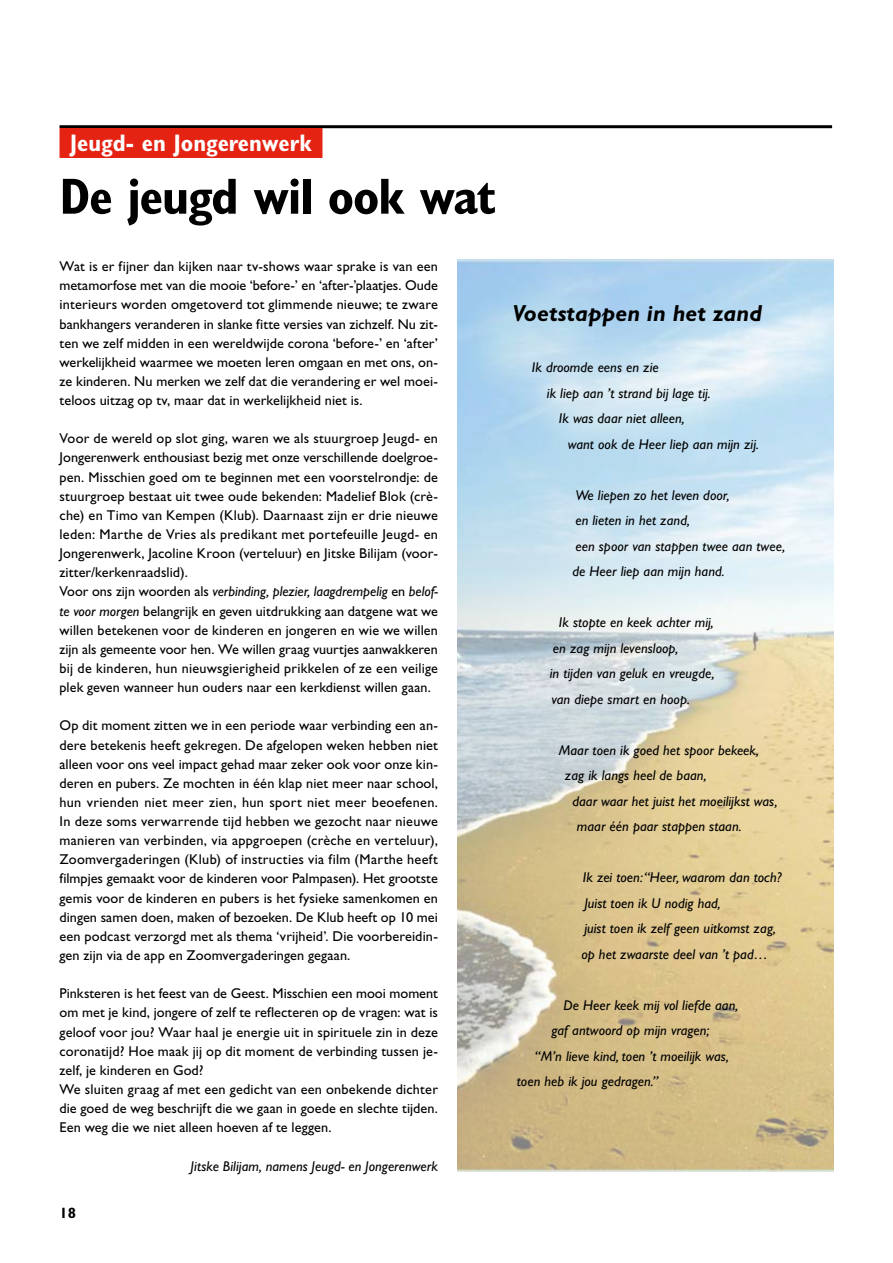
<style>
.page{position:relative;width:893px;height:1263px;background:#fff}
.page>*{position:absolute;margin:0;border:0;box-sizing:border-box;transform-origin:0 0}
.t1{font:700 condensed 51px "Gill Sans Std";letter-spacing:-.025em;color:#000}
.t2{font:700 condensed 24px "Gill Sans Std";color:#fff}
.t3{font:italic 700 23.25px "Gill Sans Std";letter-spacing:.005em;color:#000}
.t4{font:700 15px "Gill Sans Std";color:#000}
.t5{font:14.25px/19.2px "Gill Sans Std";letter-spacing:.01em;color:#000;text-align:justify}
.t6{font:italic 14.25px/25.5px "Gill Sans Std";letter-spacing:.005em;color:#000}
.s1{font-style:italic}
</style>
<div class="page">
<hr style="left:60px;top:125px;width:772px;height:3px;background:#000">
<div style="left:60px;top:128px;width:262px;height:30px;background:#e42313"></div>
<img style="left:458px;top:260px;width:375px;height:911px">
<h2 class="t2" style="left:70px;top:128px;width:243px">Jeugd- en Jongerenwerk</h2>
<h1 class="t1" style="left:60px;top:166px;width:438px">De jeugd wil ook wat</h1>
<p class="t5" style="left:60px;top:257px;width:380px">Wat is er fijner dan kijken naar tv-shows waar sprake is van een metamorfose met van die mooie ‘before-’ en ‘after-’plaatjes. Oude interieurs worden omgetoverd tot glimmende nieuwe; te zware bankhangers veranderen in slanke fitte versies van zichzelf. Nu zit‑ ten we zelf midden in een wereldwijde corona ‘before-’ en ‘after’ werkelijkheid waarmee we moeten leren omgaan en met ons, on‑ ze kinderen. Nu merken we zelf dat die verandering er wel moei‑ teloos uitzag op tv, maar dat in werkelijkheid niet is.</p>
<p class="t5" style="left:60px;top:429px;width:380px;text-align:left">Voor de wereld op slot ging, waren we als stuurgroep Jeugd- en Jongerenwerk enthousiast bezig met onze verschillende doelgroe‑ pen. Misschien goed om te beginnen met een voorstelrondje: de stuurgroep bestaat uit twee oude bekenden: Madelief Blok (crè‑ che) en Timo van Kempen (Klub). Daarnaast zijn er drie nieuwe leden: Marthe de Vries als predikant met portefeuille Jeugd- en Jongerenwerk, Jacoline Kroon (verteluur) en Jitske Bilijam (voor‑ zitter/kerkenraadslid).<br>Voor ons zijn woorden als <span class="s1">verbinding, plezier, laagdrempelig</span> en <span class="s1">belof&shy;te voor morgen</span> belangrijk en geven uitdrukking aan datgene wat we willen betekenen voor de kinderen en jongeren en wie we willen zijn als gemeente voor hen. We willen graag vuurtjes aanwakkeren bij de kinderen, hun nieuwsgierigheid prikkelen of ze een veilige plek geven wanneer hun ouders naar een kerkdienst willen gaan.</p>
<p class="t5" style="left:60px;top:716px;width:380px">Op dit moment zitten we in een periode waar verbinding een an‑ dere betekenis heeft gekregen. De afgelopen weken hebben niet alleen voor ons veel impact gehad maar zeker ook voor onze kin‑ deren en pubers. Ze mochten in één klap niet meer naar school, hun vrienden niet meer zien, hun sport niet meer beoefenen.<br>In deze soms verwarrende tijd hebben we gezocht naar nieuwe manieren van verbinden, via appgroepen (crèche en verteluur), Zoomvergaderingen (Klub) of instructies via film (Marthe heeft filmpjes gemaakt voor de kinderen voor Palmpasen). Het grootste gemis voor de kinderen en pubers is het fysieke samenkomen en dingen samen doen, maken of bezoeken. De Klub heeft op 10 mei een podcast verzorgd met als thema ‘vrijheid’. Die voorbereidin‑ gen zijn via de app en Zoomvergaderingen gegaan.</p>
<p class="t5" style="left:60px;top:984px;width:380px;text-align:left">Pinksteren is het feest van de Geest. Misschien een mooi moment om met je kind, jongere of zelf te reflecteren op de vragen: wat is geloof voor jou? Waar haal je energie uit in spirituele zin in deze coronatijd? Hoe maak jij op dit moment de verbinding tussen je‑ zelf, je kinderen en God?<br>We sluiten graag af met een gedicht van een onbekende dichter die goed de weg beschrijft die we gaan in goede en slechte tijden.<br>Een weg die we niet alleen hoeven af te leggen.</p>
<p class="t6" style="left:191px;top:1153px;width:249px">Jitske Bilijam, namens Jeugd- en Jongerenwerk</p>
<p class="t4" style="left:60px;top:1204px;width:18px">18</p>
<h3 class="t3" style="left:512px;top:300px;width:251px">Voetstappen in het zand</h3>
<p class="t6" style="left:532px;top:355px;width:128px">Ik droomde eens en zie</p>
<p class="t6" style="left:547px;top:380px;width:165px">ik liep aan ’t strand bij lage tij.</p>
<p class="t6" style="left:559px;top:406px;width:127px">Ik was daar niet alleen,</p>
<p class="t6" style="left:568px;top:431px;width:193px">want ook de Heer liep aan mijn zij.</p>
<p class="t6" style="left:572px;top:482px;width:214px">We liepen zo het leven door,<br>en lieten in het zand,<br>een spoor van stappen twee aan twee, de Heer liep aan mijn hand.</p>
<p class="t6" style="left:550px;top:610px;width:166px;text-indent:9px">Ik stopte en keek achter mij, en zag mijn levensloop,<br>in tijden van geluk en vreugde, van diepe smart en hoop.</p>
<p class="t6" style="left:559px;top:737px;width:202px">Maar toen ik goed het spoor bekeek,</p>
<p class="t6" style="left:565px;top:763px;width:143px">zag ik langs heel de baan,</p>
<p class="t6" style="left:572px;top:788px;width:207px">daar waar het juist het moeilijkst was,</p>
<p class="t6" style="left:577px;top:814px;width:166px">maar één paar stappen staan.</p>
<p class="t6" style="left:581px;top:865px;width:202px">Ik zei toen: “Heer, waarom dan toch?<br>Juist toen ik U nodig had,<br>juist toen ik zelf geen uitkomst zag, op het zwaarste deel van ’t pad…</p>
<p class="t6" style="left:563px;top:992px;width:176px">De Heer keek mij vol liefde aan,</p>
<p class="t6" style="left:551px;top:1018px;width:159px">gaf antwoord op mijn vragen;</p>
<p class="t6" style="left:535px;top:1043px;width:196px">“M’n lieve kind, toen ’t moeilijk was,</p>
<p class="t6" style="left:517px;top:1069px;width:143px">toen heb ik jou gedragen.”</p>
</div>
